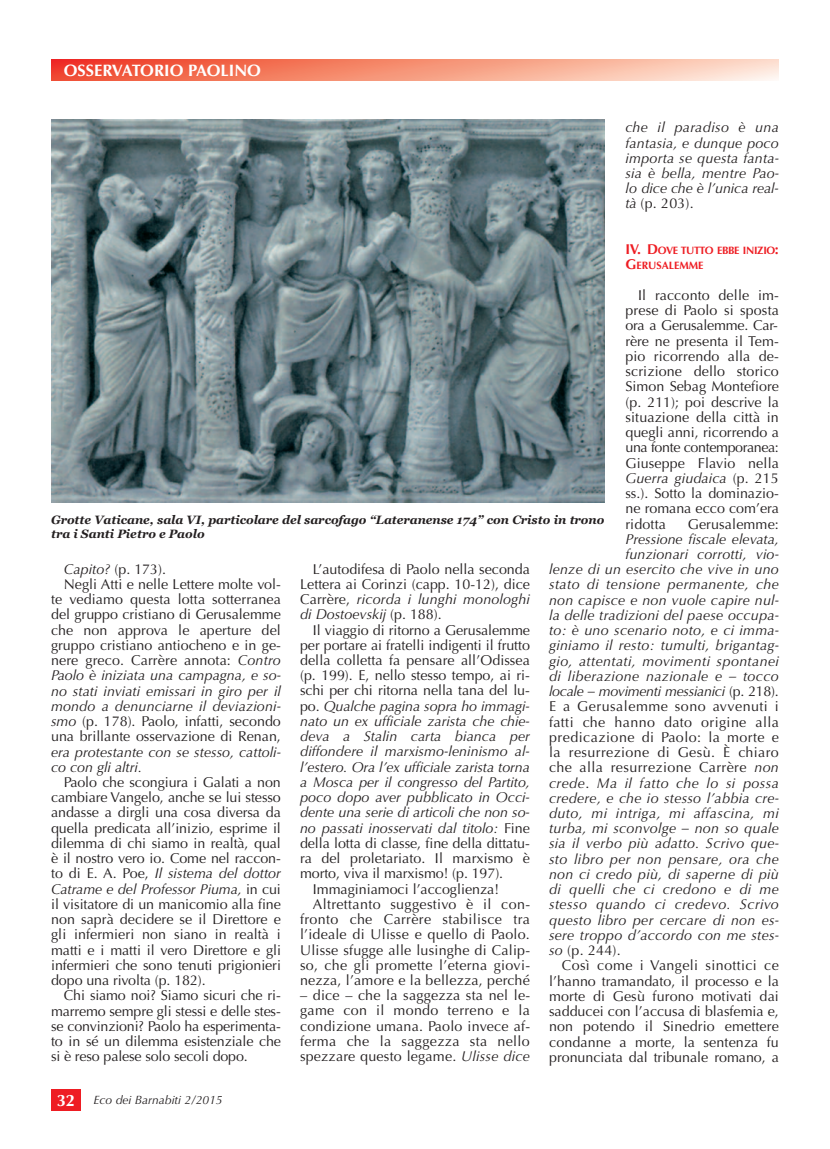
<style>
.page{position:relative;width:830px;height:1149px;background:#fff}
.page>*{position:absolute;margin:0;border:0;box-sizing:border-box;transform-origin:0 0}
.t1{font:700 16.5px "Optima";color:#fff}
.t2{font:14.25px/15.1px "Optima";color:#231f20;text-align:justify}
.t3{font:italic 14.25px/15.1px "Optima";letter-spacing:.015em;color:#231f20}
.t4{font:14.25px "Optima";letter-spacing:.025em;color:#231f20}
.t5{font:italic 14.25px "Optima";letter-spacing:-.005em;color:#231f20}
.t6{font:14.25px "Optima";letter-spacing:.035em;color:#231f20}
.t7{font:italic 14.25px "Optima";letter-spacing:-.02em;color:#231f20}
.t8{font:14.25px "Optima";letter-spacing:.02em;color:#231f20}
.t9{font:italic 700 12px/14.2px "Georgia";letter-spacing:-.005em;color:#231f20}
.t10{font:italic 12px "Optima";color:#231f20}
.t11{font:700 10.65px/15.3px "Optima";letter-spacing:-.035em;color:#ee1d23}
.s1{font-style:normal}
.s2{font-size:14.25px}
.s3{font-style:italic}
.s4{font-weight:700;font-style:normal;font-size:16.5px;color:#fff}
</style>
<div class="page">
<div style="left:51px;top:1089px;width:30px;height:21px;background:#ee1d23"></div>
<svg style="left:51px;top:60px;width:727px;height:21px;background:#f6967d"></svg>
<img style="left:51px;top:119px;width:553px;height:383px">
<p class="t1" style="left:64px;top:61px;width:198px">OSSERVATORIO PAOLINO</p>
<p class="t3" style="left:625px;top:120px;width:155px;text-align:justify">che il paradiso è una fantasia, e dunque poco importa se questa fanta&shy;sia è bella, mentre Pao&shy;lo dice che è l’unica real&shy;tà <span class="s1">(p. 203).</span></p>
<p class="t11" style="left:625px;top:243px;width:155px"><span class="s2">IV. D</span>OVE TUTTO EBBE INIZIO<span class="s2">:<br>G</span>ERUSALEMME</p>
<p class="t2" style="left:625px;top:287px;width:155px;text-indent:13px">Il racconto delle im&shy;prese di Paolo si sposta ora a Gerusalemme. Car&shy;rère ne presenta il Tem&shy;pio ricorrendo alla de&shy;scrizione dello storico Simon Sebag Montefiore (p. 211); poi descrive la situazione della città in quegli anni, ricorrendo a una fonte contemporanea:<br>Giuseppe Flavio nella <span class="s3">Guerra giudaica</span> (p. 215 ss.). Sotto la dominazio&shy;ne romana ecco com’era ridotta</p>
<p class="t9" style="left:51px;top:512px;width:554px">Grotte Vaticane, sala VI, particolare del sarcofago “Lateranense 174” con Cristo in trono tra i Santi Pietro e Paolo</p>
<p class="t2" style="left:687px;top:516px;width:93px">Gerusalemme:</p>
<p class="t3" style="left:625px;top:531px;width:155px">Pressione fiscale elevata,</p>
<p class="t3" style="left:625px;top:546px;width:155px">funzionari corrotti, vio-</p>
<p class="t3" style="left:549px;top:561px;width:231px">lenze di un esercito che vive in uno</p>
<p class="t3" style="left:549px;top:577px;width:231px">stato di tensione permanente, che</p>
<p class="t3" style="left:549px;top:592px;width:231px">non capisce e non vuole capire nul-</p>
<p class="t3" style="left:549px;top:607px;width:231px">la delle tradizioni del paese occupa-</p>
<p class="t3" style="left:549px;top:622px;width:231px">to: è uno scenario noto, e ci imma-</p>
<p class="t3" style="left:549px;top:638px;width:231px">giniamo il resto: tumulti, brigantag-</p>
<p class="t3" style="left:549px;top:653px;width:231px">gio, attentati, movimenti spontanei</p>
<p class="t3" style="left:549px;top:668px;width:231px">di liberazione nazionale e – tocco</p>
<p class="t7" style="left:549px;top:682px;width:231px">locale – movimenti messianici <span class="s1">(p. 218).</span></p>
<p class="t6" style="left:549px;top:698px;width:231px">E a Gerusalemme sono avvenuti i</p>
<p class="t4" style="left:549px;top:713px;width:231px">fatti che hanno dato origine alla</p>
<p class="t6" style="left:549px;top:728px;width:231px">predicazione di Paolo: la morte e</p>
<p class="t4" style="left:549px;top:743px;width:231px">la resurrezione di Gesù. È chiaro</p>
<p class="t4" style="left:549px;top:759px;width:231px">che alla resurrezione Carrère <span class="s3">non</span></p>
<p class="t3" style="left:549px;top:775px;width:231px">crede<span class="s1">.</span> Ma il fatto che lo si possa</p>
<p class="t3" style="left:549px;top:790px;width:231px">credere, e che io stesso l’abbia cre-</p>
<p class="t3" style="left:549px;top:805px;width:231px">duto, mi intriga, mi affascina, mi</p>
<p class="t3" style="left:549px;top:820px;width:231px">turba, mi sconvolge – non so quale</p>
<p class="t3" style="left:549px;top:835px;width:231px">sia il verbo più adatto. Scrivo que-</p>
<p class="t3" style="left:549px;top:851px;width:231px">sto libro per non pensare, ora che</p>
<p class="t3" style="left:549px;top:866px;width:231px">non ci credo più, di saperne di più</p>
<p class="t3" style="left:549px;top:881px;width:231px">di quelli che ci credono e di me</p>
<p class="t3" style="left:549px;top:896px;width:231px">stesso quando ci credevo. Scrivo</p>
<p class="t3" style="left:549px;top:912px;width:231px">questo libro per cercare di non es-</p>
<p class="t3" style="left:549px;top:927px;width:231px">sere troppo d’accordo con me stes-</p>
<p class="t2" style="left:549px;top:942px;width:73px"><span class="s3">so</span> (p. 244).</p>
<p class="t4" style="left:561px;top:956px;width:218px">Così come i Vangeli sinottici ce</p>
<p class="t2" style="left:549px;top:973px;width:231px">l’hanno tramandato, il processo e la</p>
<p class="t2" style="left:549px;top:988px;width:231px">morte di Gesù furono motivati dai</p>
<p class="t2" style="left:549px;top:1003px;width:231px">sadducei con l’accusa di blasfemia e,</p>
<p class="t2" style="left:549px;top:1018px;width:231px">non potendo il Sinedrio emettere</p>
<p class="t2" style="left:549px;top:1033px;width:231px">condanne a morte, la sentenza fu</p>
<p class="t2" style="left:549px;top:1049px;width:231px">pronunciata dal tribunale romano, a</p>
<p class="t2" style="left:300px;top:561px;width:231px;text-indent:13px">L’autodifesa di Paolo nella seconda Lettera ai Corinzi (capp. 10-12), dice Carrère, <span class="s3">ricorda i lunghi monologhi di Dostoevskij</span> (p. 188).</p>
<p class="t2" style="left:313px;top:622px;width:218px">Il viaggio di ritorno a Gerusalemme</p>
<p class="t2" style="left:300px;top:637px;width:231px">per portare ai fratelli indigenti il frutto</p>
<p class="t2" style="left:300px;top:652px;width:231px">della colletta fa pensare all’Odissea</p>
<p class="t2" style="left:300px;top:667px;width:231px">(p. 199). E, nello stesso tempo, ai ri-</p>
<p class="t2" style="left:300px;top:683px;width:231px">schi per chi ritorna nella tana del lu-</p>
<p class="t5" style="left:300px;top:697px;width:231px"><span class="s1">po.</span> Qualche pagina sopra ho immagi-</p>
<p class="t3" style="left:300px;top:713px;width:231px">nato un ex ufficiale zarista che chie-</p>
<p class="t3" style="left:300px;top:728px;width:231px">deva a Stalin carta bianca per</p>
<p class="t3" style="left:300px;top:744px;width:231px">diffondere il marxismo-leninismo al-</p>
<p class="t5" style="left:300px;top:758px;width:231px">l’estero. Ora l’ex ufficiale zarista torna</p>
<p class="t5" style="left:300px;top:773px;width:231px">a Mosca per il congresso del Partito,</p>
<p class="t3" style="left:300px;top:789px;width:231px">poco dopo aver pubblicato in Occi-</p>
<p class="t5" style="left:300px;top:804px;width:231px">dente una serie di articoli che non so-</p>
<p class="t3" style="left:300px;top:820px;width:231px">no passati inosservati dal titolo: <span class="s1">Fine</span></p>
<p class="t2" style="left:300px;top:835px;width:231px">della lotta di classe, fine della dittatu-</p>
<p class="t2" style="left:300px;top:850px;width:231px">ra del proletariato. Il marxismo è</p>
<p class="t2" style="left:300px;top:865px;width:204px">morto, viva il marxismo! (p. 197).</p>
<p class="t2" style="left:313px;top:881px;width:188px">Immaginiamoci l’accoglienza!</p>
<p class="t4" style="left:313px;top:895px;width:219px">Altrettanto suggestivo è il con-</p>
<p class="t4" style="left:300px;top:910px;width:231px">fronto che Carrère stabilisce tra</p>
<p class="t2" style="left:300px;top:926px;width:231px">l’ideale di Ulisse e quello di Paolo.</p>
<p class="t2" style="left:300px;top:942px;width:231px">Ulisse sfugge alle lusinghe di Calip-</p>
<p class="t8" style="left:300px;top:956px;width:231px">so, che gli promette l’eterna giovi-</p>
<p class="t2" style="left:300px;top:972px;width:231px">nezza, l’amore e la bellezza, perché</p>
<p class="t2" style="left:300px;top:987px;width:231px">– dice – che la saggezza sta nel le&shy;game con il mondo terreno e la condizione umana. Paolo invece af&shy;ferma che la saggezza sta nello spezzare questo legame. <span class="s3">Ulisse dice</span></p>
<p class="t2" style="left:64px;top:561px;width:104px"><span class="s3">Capito?</span> (p. 173).</p>
<p class="t2" style="left:64px;top:576px;width:218px">Negli Atti e nelle Lettere molte vol-</p>
<p class="t2" style="left:51px;top:591px;width:231px">te vediamo questa lotta sotterranea</p>
<p class="t2" style="left:51px;top:607px;width:231px">del gruppo cristiano di Gerusalemme</p>
<p class="t2" style="left:51px;top:622px;width:231px">che non approva le aperture del</p>
<p class="t2" style="left:51px;top:637px;width:231px">gruppo cristiano antiocheno e in ge-</p>
<p class="t2" style="left:51px;top:652px;width:231px">nere greco. Carrère annota: <span class="s3">Contro</span></p>
<p class="t3" style="left:51px;top:667px;width:231px">Paolo è iniziata una campagna, e so-</p>
<p class="t3" style="left:51px;top:683px;width:231px">no stati inviati emissari in giro per il</p>
<p class="t3" style="left:51px;top:698px;width:231px">mondo a denunciarne il deviazioni-</p>
<p class="t2" style="left:51px;top:713px;width:231px"><span class="s3">smo</span> (p. 178). Paolo, infatti, secondo</p>
<p class="t2" style="left:51px;top:728px;width:231px">una brillante osservazione di Renan,</p>
<p class="t3" style="left:51px;top:744px;width:231px">era protestante con se stesso, cattoli&shy;co con gli altri.</p>
<p class="t2" style="left:51px;top:774px;width:231px;text-indent:13px">Paolo che scongiura i Galati a non cambiare Vangelo, anche se lui stesso andasse a dirgli una cosa diversa da quella predicata all’inizio, esprime il dilemma di chi siamo in realtà, qual è il nostro vero io. Come nel raccon&shy;to di E. A. Poe, <span class="s3">Il sistema del dottor Catrame e del Professor Piuma,</span> in cui il visitatore di un manicomio alla fine non saprà decidere se il Direttore e gli infermieri non siano in realtà i matti e i matti il vero Direttore e gli infermieri che sono tenuti prigionieri dopo una rivolta (p. 182).</p>
<p class="t2" style="left:51px;top:987px;width:231px;text-indent:13px">Chi siamo noi? Siamo sicuri che ri&shy;marremo sempre gli stessi e delle stes&shy;se convinzioni? Paolo ha esperimenta&shy;to in sé un dilemma esistenziale che si è reso palese solo secoli dopo.</p>
<p class="t10" style="left:57px;top:1092px;width:167px"><span class="s4">32</span> Eco dei Barnabiti 2/2015</p>
</div>
